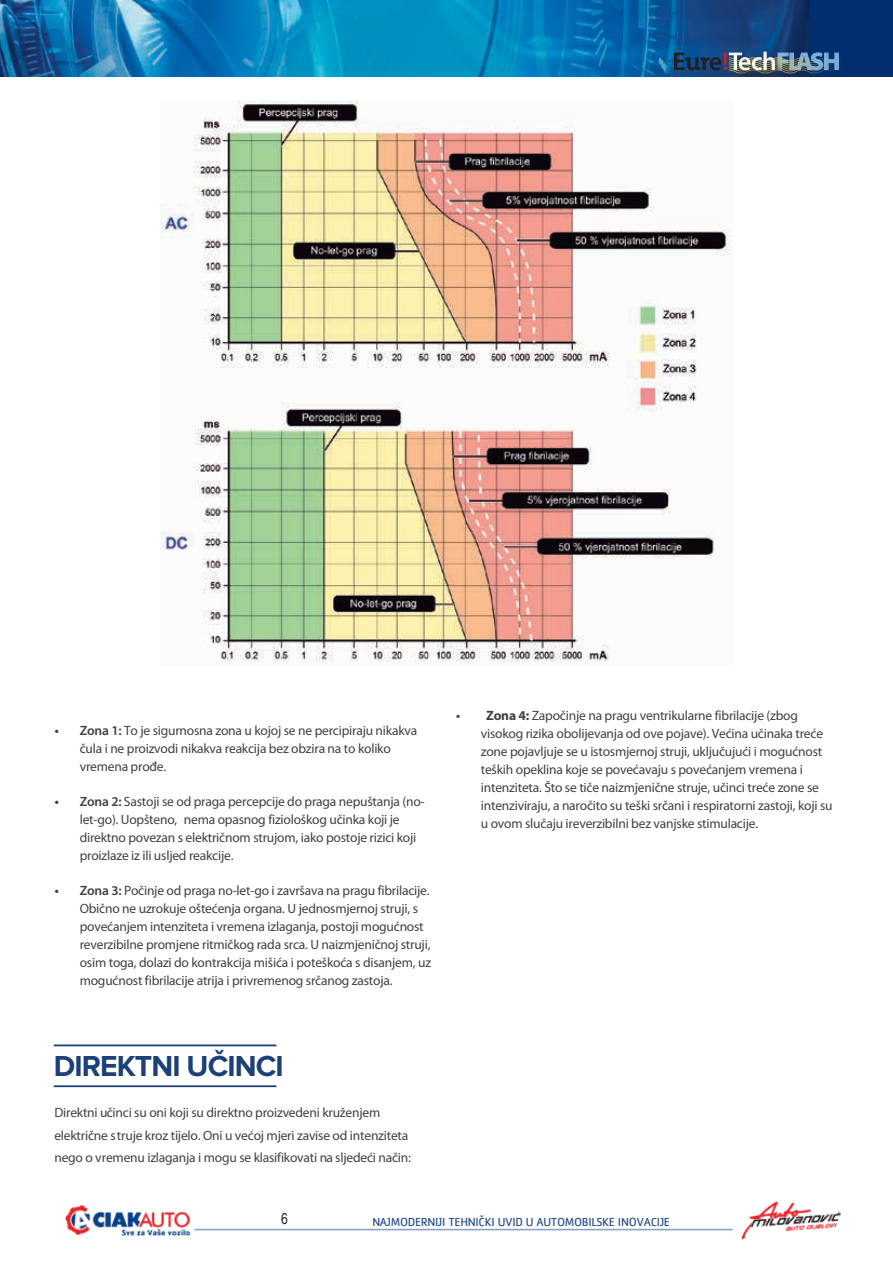
<style>
.page{position:relative;width:893px;height:1263px;background:#fff}
.page>*{position:absolute;margin:0;border:0;box-sizing:border-box;transform-origin:0 0}
.t1{font:700 30px "Proxima Nova";letter-spacing:-.03em;color:#1b4176}
.t2{font:15px "Arial Narrow";color:#231f20}
.t3{font:13.5px/18px "Myriad Pro";letter-spacing:-.015em;color:#414142}
.t4{font:12px "Cachet";letter-spacing:-.025em;color:#1e4a8e}
.s1{font-family:"Proxima Nova Cond";font-weight:600;font-size:15px}
.s2{font-weight:600}
.s3{font-family:"Proxima Nova Cond";font-size:15px}
.s4{font-weight:700}
</style>
<div class="page">
<div style="left:0;top:0;width:893px;height:77px;background:#002e6e"></div>
<img style="left:0;top:0;width:810px;height:77px">
<div style="left:727px;top:54px;width:62px;height:34px;background:#231f20;opacity:.75"></div>
<img style="left:674px;top:52px;width:165px;height:21px">
<div style="left:0;top:77px;width:893px;height:23px;background:#fff"></div>
<img style="left:161px;top:101px;width:570px;height:561px">
<hr style="left:54px;top:1044px;width:222px;height:2px;background:#1b4176">
<hr style="left:54px;top:1085px;width:222px;height:2px;background:#1b4176">
<img style="left:65px;top:1201px;width:777px;height:39px">
<p class="t3" style="left:80px;top:722px;width:339px;text-indent:-26px"><span class="s1">•</span> <span class="s2">Zona 1:</span> To je sigurnosna zona u kojoj se ne percipiraju nikakva čula i ne proizvodi nikakva reakcija bez obzira na to koliko vremena prođe.</p>
<p class="t3" style="left:80px;top:793px;width:347px;text-indent:-26px"><span class="s1">•</span> <span class="s2">Zona 2:</span> Sastoji se od praga percepcije do praga nepuštanja (no&shy;let-go). Uopšteno, nema opasnog fiziološkog učinka koji je direktno povezan s električnom strujom, iako postoje rizici koji proizlaze iz ili usljed reakcije.</p>
<p class="t3" style="left:80px;top:882px;width:353px;text-indent:-26px"><span class="s1">•</span> <span class="s2">Zona 3:</span> Počinje od praga no-let-go i završava na pragu fibrilacije.<br>Obično ne uzrokuje oštećenja organa. U jednosmjernoj struji, s povećanjem intenziteta i vremena izlaganja, postoji mogućnost reverzibilne promjene ritmičkog rada srca. U naizmjeničnoj struji, osim toga, dolazi do kontrakcija mišića i poteškoća s disanjem, uz mogućnost fibrilacije atrija i privremenog srčanog zastoja.</p>
<h1 class="t1" style="left:54px;top:1052px;width:231px">DIREKTNI UČINCI</h1>
<p class="t3" style="left:54px;top:1101px;width:358px;line-height:22.2px">Direktni učinci su oni koji su direktno proizvedeni kruženjem električne struje kroz tijelo. Oni u većoj mjeri zavise od intenziteta nego o vremenu izlaganja i mogu se klasifikovati na sljedeći način:</p>
<p class="t3" style="left:481px;top:707px;width:353px;text-indent:-25px"><span class="s3">•</span> <span class="s4">Zona 4:</span> Započinje na pragu ventrikularne fibrilacije (zbog visokog rizika obolijevanja od ove pojave). Većina učinaka treće zone pojavljuje se u istosmjernoj struji, uključujući i mogućnost teških opeklina koje se povećavaju s povećanjem vremena i intenziteta. Što se tiče naizmjenične struje, učinci treće zone se intenziviraju, a naročito su teški srčani i respiratorni zastoji, koji su u ovom slučaju ireverzibilni bez vanjske stimulacije.</p>
<p class="t2" style="left:281px;top:1207px;width:8px">6</p>
<p class="t4" style="left:372px;top:1215px;width:299px">NAJMODERNIJI TEHNIČKI UVID U AUTOMOBILSKE INOVACIJE</p>
</div>
